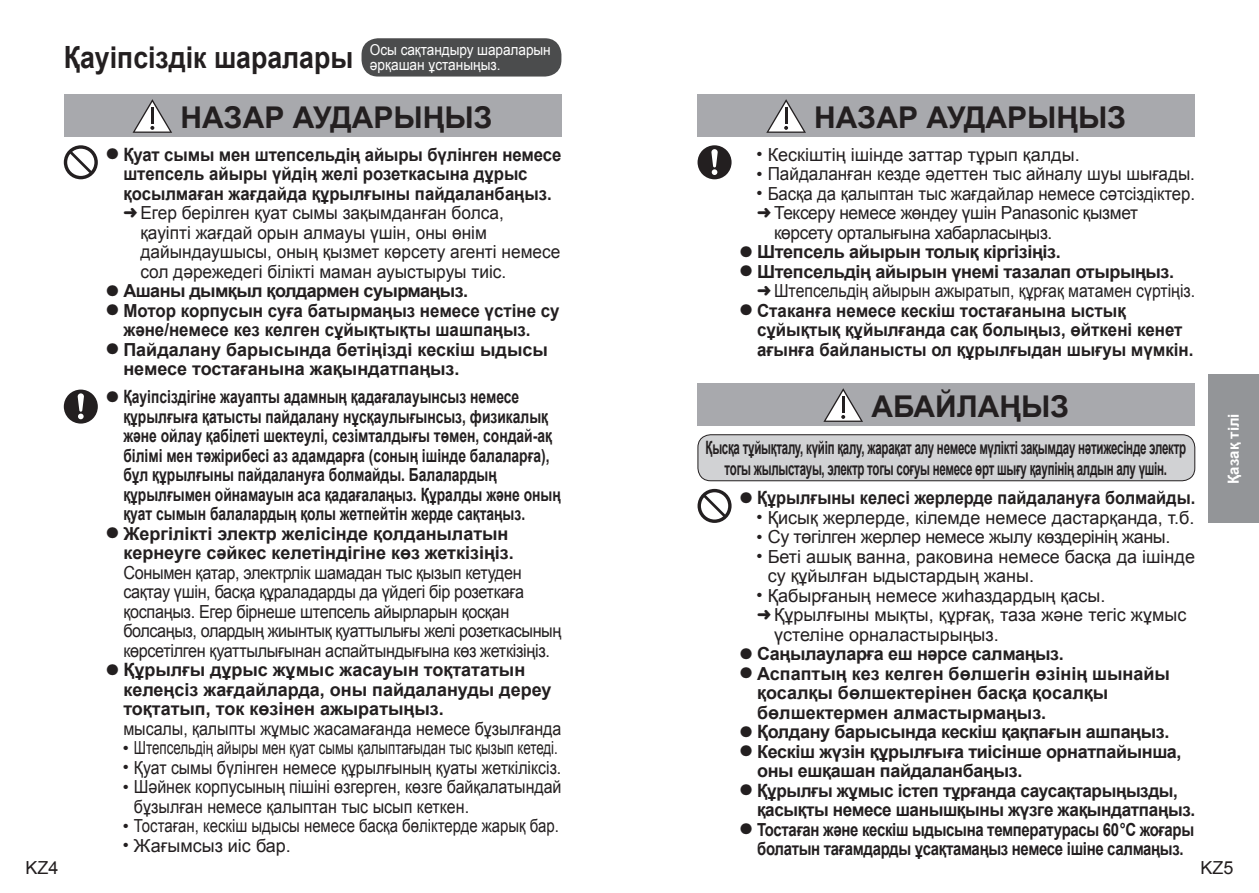
<style>
.page{position:relative;width:1259px;height:893px;background:#fff}
.page>*{position:absolute;margin:0;border:0;box-sizing:border-box;transform-origin:0 0}
.t1{font:700 30px "Arial";color:#231f20}
.t2{font:700 18px/19.5px "Arial";color:#231f20}
.t3{font:700 18px/19.5px "Arial";color:#231f20;scale:.77 1}
.t4{font:18px/19.5px "Arial";color:#231f20}
.t5{font:18px/19.5px "Arial";letter-spacing:-.02em;color:#231f20;scale:.9 1}
.t6{font:700 18px/19.5px "Arial";color:#231f20;scale:.94 1}
.t7{font:700 18px/19.5px "Arial";letter-spacing:-.02em;color:#231f20}
.t8{font:18px "Arial";color:#231f20;scale:.96 1}
.t9{font:18px/19.5px "Arial";color:#231f20;scale:.88 1}
.t10{font:700 18px/21px "Arial";letter-spacing:-.02em;color:#231f20;text-align:center;scale:.64 1}
.t11{font:18px/19.5px "Arial";color:#231f20;scale:.89 1}
.t12{font:700 18px "Arial";color:#231f20;scale:.93 1}
.t13{font:700 18px/19.5px "Arial";letter-spacing:-.02em;color:#231f20;text-align:center;scale:.83 1}
.t14{font:700 18px/19.5px "Arial";letter-spacing:-.02em;color:#231f20;scale:.95 1}
.t15{font:18px "Arial";letter-spacing:-.02em;color:#231f20;scale:.96 1}
.t16{font:18px "Arial";color:#231f20;scale:.74 1}
.t17{font:18px "Arial";color:#231f20;scale:.83 1}
.t18{font:18px "Arial";color:#231f20;scale:.93 1}
.t19{font:700 18px "Arial";color:#231f20;scale:.91 1}
.t20{font:18px "Arial";color:#231f20;scale:.95 1}
.t21{font:18px "Arial";letter-spacing:-.02em;color:#231f20}
.t22{font:700 18px "Arial";letter-spacing:-.03em;color:#231f20}
.t23{font:15px/15px "Arial";letter-spacing:-.005em;color:#fff;scale:.91 1}
.t24{font:700 15px "Arial";color:#fff}
.s1{font-weight:700;font-size:30px;color:#231f20}
.s2{font-weight:700}
</style>
<div class="page">
<div style="left:1208px;top:374px;width:51px;height:149px;background:#939598"></div>
<div style="left:64px;top:94px;width:497px;height:43px;background:#a8a9ad"></div>
<svg style="left:132px;top:99px;width:40px;height:34px"></svg>
<div style="left:697px;top:94px;width:498px;height:43px;background:#a8a9ad"></div>
<svg style="left:766px;top:99px;width:40px;height:34px"></svg>
<svg style="left:64px;top:390px;width:34px;height:34px"></svg>
<svg style="left:697px;top:145px;width:34px;height:34px"></svg>
<div style="left:697px;top:383px;width:498px;height:43px;background:#a8a9ad"></div>
<svg style="left:823px;top:388px;width:40px;height:34px"></svg>
<div style="left:698px;top:435px;width:496px;height:46px;background:#d1d2d4;border-radius:13px"></div>
<div style="left:697px;top:434px;width:498px;height:47px;border:1px solid #231f20;border-radius:13px"></div>
<svg style="left:64px;top:145px;width:34px;height:34px"></svg>
<svg style="left:67px;top:149px;width:27px;height:27px"></svg>
<svg style="left:69px;top:151px;width:23px;height:23px"></svg>
<svg style="left:697px;top:489px;width:34px;height:34px"></svg>
<svg style="left:701px;top:492px;width:27px;height:27px"></svg>
<svg style="left:703px;top:495px;width:23px;height:22px"></svg>
<div style="left:361px;top:38px;width:200px;height:39px;background:#4b4c4d;border-radius:16px"></div>
<p class="t23" style="left:370px;top:42px;width:200px;text-indent:-306px"><span class="s1">Қауіпсіздік шаралары</span> Oсы сақтандыру шараларын əрқашан ұстаныңыз.</p>
<h1 class="t1" style="left:181px;top:96px;width:314px">НАЗАР АУДАРЫҢЫЗ</h1>
<h1 class="t1" style="left:814px;top:96px;width:313px">НАЗАР АУДАРЫҢЫЗ</h1>
<p class="t4" style="left:757px;top:145px;width:324px">● Кескіштің ішінде заттар тұрып қалды.</p>
<p class="t20" style="left:757px;top:162px;width:462px">● Пайдаланған кезде әдеттен тыс айналу шуы шығады.</p>
<p class="t18" style="left:757px;top:181px;width:472px">● Басқа да қалыптан тыс жағдайлар немесе сәтсіздіктер.</p>
<p class="t15" style="left:757px;top:201px;width:398px">➜ Тексеру немесе жөндеу үшін Panasonic қызмет</p>
<p class="t15" style="left:774px;top:220px;width:291px">көрсету орталығына хабарласыңыз.</p>
<p class="t7" style="left:740px;top:242px;width:322px">● Штепсель айырын толық кіргізіңіз.</p>
<p class="t9" style="left:757px;top:262px;width:499px;text-indent:-17px">● <span class="s2">Штепсельдің айырын үнемі тазалап отырыңыз.<br></span>➜ Штепсельдің айырын ажыратып, құрғақ матамен сүртіңіз.</p>
<p class="t6" style="left:757px;top:301px;width:466px;text-indent:-17px">● Стаканға немесе кескіш тостағанына ыстық сұйықтық құйылғанда сақ болыңыз, өйткені кенет ағынға байланысты ол құрылғыдан шығуы мүмкін.</p>
<h1 class="t1" style="left:871px;top:385px;width:199px">АБАЙЛАҢЫЗ</h1>
<p class="t10" style="left:705px;top:437px;width:752px">Қысқа тұйықталу, күйіп қалу, жарақат алу немесе мүлікті зақымдау нәтижесінде электр тогы жылыстауы, электр тогы соғуы немесе өрт шығу қаупінің алдын алу үшін.</p>
<p class="t19" style="left:740px;top:485px;width:502px">● Құрылғыны келесі жерлерде пайдалануға болмайды.</p>
<p class="t4" style="left:757px;top:508px;width:439px">● Қисық жерлерде, кілемде немесе дастарқанда, т.б.</p>
<p class="t21" style="left:757px;top:525px;width:415px">● Су төгілген жерлер немесе жылу көздерінің жаны.</p>
<p class="t4" style="left:767px;top:547px;width:429px;text-indent:-11px">● Беті ашық ванна, раковина немесе басқа да ішінде су құйылған ыдыстардың жаны.</p>
<p class="t4" style="left:757px;top:586px;width:350px">● Қабырғаның немесе жиһаздардың қасы.</p>
<p class="t4" style="left:757px;top:605px;width:431px">➜ Құрылғыны мықты, құрғақ, таза жəне тегіс жұмыс</p>
<p class="t4" style="left:774px;top:625px;width:226px">үстеліне орналастырыңыз.</p>
<p class="t7" style="left:740px;top:644px;width:325px">● Саңылауларға еш нәрсе салмаңыз.</p>
<p class="t2" style="left:757px;top:664px;width:414px;text-indent:-17px">● Аспаптың кез келген бөлшегін өзінің шынайы қосалқы бөлшектерінен басқа қосалқы бөлшектермен алмастырмаңыз.</p>
<p class="t7" style="left:740px;top:722px;width:431px">● Қолдану барысында кескіш қақпағын ашпаңыз.</p>
<p class="t7" style="left:757px;top:742px;width:426px;text-indent:-17px">● Кескіш жүзін құрылғыға тиісінше орнатпайынша, оны ешқашан пайдаланбаңыз.</p>
<p class="t14" style="left:757px;top:781px;width:463px;text-indent:-17px">● Құрылғы жұмыс істеп тұрғанда саусақтарыңызды, қасықты немесе шанышқыны жүзге жақындатпаңыз.</p>
<p class="t13" style="left:740px;top:820px;width:548px">● Тостаған және кескіш ыдысына температурасы 60 °C жоғары болатын тағамдарды ұсақтамаңыз немесе ішіне салмаңыз.</p>
<p class="t12" style="left:106px;top:142px;width:491px">● Қуат сымы мен штепсельдің айыры бүлінген немесе</p>
<p class="t12" style="left:123px;top:161px;width:436px">штепсель айыры үйдің желі розеткасына дұрыс</p>
<p class="t12" style="left:123px;top:181px;width:462px">қосылмаған жағдайда құрылғыны пайдаланбаңыз.</p>
<p class="t8" style="left:123px;top:201px;width:398px">➜ Егер берілген қуат сымы зақымданған болса,</p>
<p class="t8" style="left:140px;top:220px;width:362px">қауіпті жағдай орын алмауы үшін, оны өнім</p>
<p class="t8" style="left:140px;top:240px;width:439px">дайындаушысы, оның қызмет көрсету агенті немесе</p>
<p class="t8" style="left:140px;top:259px;width:383px">сол дәрежедегі білікті маман ауыстыруы тиіс.</p>
<p class="t22" style="left:106px;top:278px;width:363px">● Ашаны дымқыл қолдармен суырмаңыз.</p>
<p class="t6" style="left:123px;top:301px;width:465px;text-indent:-17px">● Мотор корпусын суға батырмаңыз немесе үстіне су және/немесе кез келген сұйықтықты шашпаңыз.</p>
<p class="t2" style="left:123px;top:340px;width:426px;text-indent:-17px">● Пайдалану барысында бетіңізді кескіш ыдысы немесе тостағанына жақындатпаңыз.</p>
<p class="t3" style="left:123px;top:387px;width:570px;text-indent:-17px">● Қауіпсіздігіне жауапты адамның қадағалауынсыз немесе құрылғыға қатысты пайдалану нұсқаулығынсыз, физикалық және ойлау қабілеті шектеулі, сезімталдығы төмен, сондай-ақ білімі мен тәжірибесі аз адамдарға (соның ішінде балаларға), бұл құрылғыны пайдалануға болмайды. Балалардың құрылғымен ойнамауын аса қадағалаңыз. Құралды және оның қуат сымын балалардың қолы жетпейтін жерде сақтаңыз.</p>
<p class="t2" style="left:106px;top:524px;width:409px;text-align:right">● Жергілікті электр желісінде қолданылатын кернеуге сəйкес келетіндігіне көз жеткізіңіз.</p>
<p class="t5" style="left:123px;top:563px;width:488px">Сонымен қатар, электрлік шамадан тыс қызып кетуден сақтау үшін, басқа құраладарды да үйдегі бір розеткаға қоспаңыз. Егер бірнеше штепсель айырларын қосқан болсаңыз, олардың жиынтық қуаттылығы желі розеткасының көрсетілген қуаттылығынан аспайтындығына көз жеткізіңіз.</p>
<p class="t2" style="left:123px;top:660px;width:429px;text-indent:-17px">● Құрылғы дұрыс жұмыс жасауын тоқтататын келеңсіз жағдайларда, оны пайдалануды дереу тоқтатып, ток көзінен ажыратыңыз.</p>
<p class="t11" style="left:123px;top:719px;width:494px">мысалы, қалыпты жұмыс жасамағанда немесе бұзылғанда</p>
<p class="t16" style="left:123px;top:736px;width:589px">● Штепсельдің айыры мен қуат сымы қалыптағыдан тыс қызып кетеді.</p>
<p class="t9" style="left:123px;top:758px;width:499px">● Қуат сымы бүлінген немесе құрылғының қуаты жеткіліксіз.</p>
<p class="t11" style="left:134px;top:777px;width:482px;text-indent:-11px">● Шәйнек корпусының пішіні өзгерген, көзге байқалатындай бұзылған немесе қалыптан тыс ысып кеткен.</p>
<p class="t17" style="left:123px;top:814px;width:526px">● Тостаған, кескіш ыдысы немесе басқа бөліктерде жарық бар.</p>
<p class="t4" style="left:123px;top:836px;width:169px">● Жағымсыз иіс бар.</p>
<p class="t24" style="left:1223px;top:484px;width:72px;rotate:-90deg">Қазақ тілі</p>
<p class="t4" style="left:26px;top:858px;width:35px">KZ4</p>
<p class="t4" style="left:1200px;top:858px;width:35px">KZ5</p>
</div>
